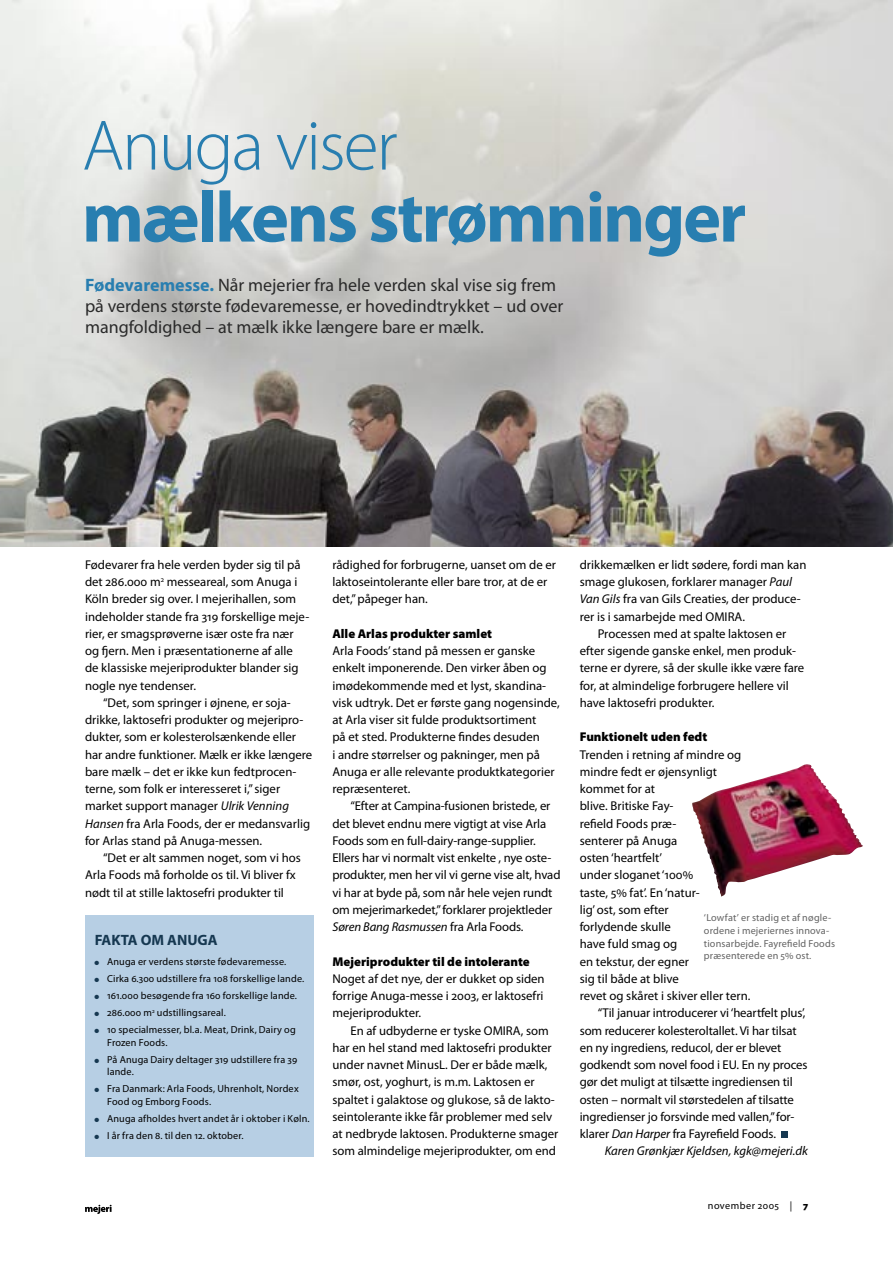
<style>
.page{position:relative;width:893px;height:1263px;background:#fff}
.page>*{position:absolute;margin:0;border:0;box-sizing:border-box;transform-origin:0 0}
.Rubrik_60_bold{font:700 72px/72px "Myriad Pro";letter-spacing:-.03em;color:#287eb0}
.Underrubrik_BRØD{font:18px/21px "Myriad Pro";color:#2a2a2a}
.Artikel_BRØD{font:700 15px "Myriad Pro";color:#163851}
.Artikel_BRØD_m_indryk{font:12.75px/17.2px "Myriad Pro";color:#000}
.Artikel_BRØD-2{font:12.75px/17.2px "Myriad Pro";color:#000;text-align:justify}
.Mellemrubrik{font:900 12.75px "Myriad Pro";color:#000}
.Forfatter{font:italic 12.75px "Myriad Pro";color:#000}
.Artikel_BRØD-3{font:10.2px/12.8px "Myriad Pro";letter-spacing:.015em;color:#000}
.Billed_txt{font:10.2px/12.8px "Myriad Pro";letter-spacing:.015em;color:#636363}
.Artikel_BRØD-4{font:10.2px "Myriad Pro";letter-spacing:.045em;color:#000}
.s1{font-weight:300}
.s2{font-weight:700;color:#287eb0}
.s3{font-style:italic}
.s4{color:#163851}
.s5{font-weight:900}
</style>
<div class="page">
<img style="left:0;top:0;width:893px;height:546px">
<svg style="left:781px;top:1132px;width:6px;height:6px"></svg>
<div style="left:85px;top:915px;width:228px;height:242px;background:#b7cfe4"></div>
<img style="left:692px;top:768px;width:171px;height:129px">
<svg style="left:85px;top:1205px;width:27px;height:9px"></svg>
<p class="Rubrik_60_bold" style="left:82px;top:110px;width:666px"><span class="s1">Anuga viser<br></span>mælkens strømninger</p>
<p class="Underrubrik_BRØD" style="left:85px;top:275px;width:472px"><span class="s2">Fødevaremesse.</span> Når mejerier fra hele verden skal vise sig frem</p>
<p class="Underrubrik_BRØD" style="left:85px;top:296px;width:480px">på verdens største fødevaremesse, er hovedindtrykket – ud over mangfoldighed – at mælk ikke længere bare er mælk.</p>
<p class="Artikel_BRØD_m_indryk" style="left:85px;top:556px;width:226px">Fødevarer fra hele verden byder sig til på det 286.000 m<sup>2</sup> messeareal, som Anuga i Köln breder sig over. I mejerihallen, som indeholder stande fra 319 forskellige meje&shy;rier, er smagsprøverne især oste fra nær og fjern. Men i præsentationerne af alle de klassiske mejeriprodukter blander sig nogle nye tendenser.</p>
<p class="Artikel_BRØD_m_indryk" style="left:85px;top:694px;width:229px;text-indent:18px">“Det, som springer i øjnene, er soja&shy;drikke, laktosefri produkter og mejeripro&shy;dukter, som er kolesterolsænkende eller har andre funktioner. Mælk er ikke længere bare mælk – det er ikke kun fedtprocen&shy;terne, som folk er interesseret i,” siger market support manager <span class="s3">Ulrik Venning Hansen</span> fra Arla Foods, der er medansvarlig for Arlas stand på Anuga-messen.</p>
<p class="Artikel_BRØD_m_indryk" style="left:85px;top:849px;width:217px;text-indent:18px">“Det er alt sammen noget, som vi hos<br>Arla Foods må forholde os til. Vi bliver fx nødt til at stille laktosefri produkter til</p>
<p class="Artikel_BRØD" style="left:95px;top:931px;width:125px">FAKTA OM ANUGA</p>
<p class="Artikel_BRØD-3" style="left:94px;top:955px;width:193px"><span class="s4">●</span> Anuga er verdens største fødevaremesse.</p>
<p class="Artikel_BRØD-3" style="left:94px;top:972px;width:211px"><span class="s4">●</span> Cirka 6.300 udstillere fra 108 forskellige lande.</p>
<p class="Artikel_BRØD-3" style="left:94px;top:989px;width:204px"><span class="s4">●</span> 161.000 besøgende fra 160 forskellige lande.</p>
<p class="Artikel_BRØD-3" style="left:94px;top:1006px;width:133px"><span class="s4">●</span> 286.000 m<sup>2</sup> udstillingsareal.</p>
<p class="Artikel_BRØD-3" style="left:107px;top:1023px;width:190px;text-indent:-13px"><span class="s4">●</span> 10 specialmesser, bl.a. Meat, Drink, Dairy og<br>Frozen Foods.</p>
<p class="Artikel_BRØD-3" style="left:107px;top:1053px;width:192px;text-indent:-13px"><span class="s4">●</span> På Anuga Dairy deltager 319 udstillere fra 39 lande.</p>
<p class="Artikel_BRØD-3" style="left:107px;top:1083px;width:193px;text-indent:-13px"><span class="s4">●</span> Fra Danmark: Arla Foods, Uhrenholt, Nordex<br>Food og Emborg Foods.</p>
<p class="Artikel_BRØD-3" style="left:94px;top:1112px;width:217px"><span class="s4">●</span> Anuga afholdes hvert andet år i oktober i Køln.</p>
<p class="Artikel_BRØD-3" style="left:94px;top:1129px;width:151px"><span class="s4">●</span> I år fra den 8. til den 12. oktober.</p>
<p class="Artikel_BRØD_m_indryk" style="left:332px;top:556px;width:225px">rådighed for forbrugerne, uanset om de er laktoseintolerante eller bare tror, at de er det,” påpeger han.</p>
<p class="Mellemrubrik" style="left:332px;top:626px;width:161px">Alle Arlas produkter samlet</p>
<p class="Artikel_BRØD_m_indryk" style="left:332px;top:642px;width:229px">Arla Foods’ stand på messen er ganske enkelt imponerende. Den virker åben og imødekommende med et lyst, skandina&shy;visk udtryk. Det er første gang nogensinde, at Arla viser sit fulde produktsortiment<br>på et sted. Produkterne findes desuden<br>i andre størrelser og pakninger, men på Anuga er alle relevante produktkategorier repræsenteret.</p>
<p class="Artikel_BRØD_m_indryk" style="left:332px;top:798px;width:230px;text-indent:18px">“Efter at Campina-fusionen bristede, er det blevet endnu mere vigtigt at vise Arla Foods som en full-dairy-range-supplier.<br>Ellers har vi normalt vist enkelte , nye oste&shy;produkter, men her vil vi gerne vise alt, hvad vi har at byde på, som når hele vejen rundt om mejerimarkedet,” forklarer projektleder <span class="s3">Søren Bang Rasmussen</span> fra Arla Foods.</p>
<p class="Mellemrubrik" style="left:332px;top:954px;width:199px">Mejeriprodukter til de intolerante</p>
<p class="Artikel_BRØD-2" style="left:332px;top:970px;width:214px">Noget af det nye, der er dukket op siden forrige Anuga-messe i 2003, er laktosefri mejeriprodukter.</p>
<p class="Artikel_BRØD_m_indryk" style="left:332px;top:1022px;width:227px;text-indent:18px">En af udbyderne er tyske OMIRA, som har en hel stand med laktosefri produkter under navnet MinusL. Der er både mælk, smør, ost, yoghurt, is m.m. Laktosen er spaltet i galaktose og glukose, så de lakto&shy;seintolerante ikke får problemer med selv at nedbryde laktosen. Produkterne smager som almindelige mejeriprodukter, om end</p>
<p class="Artikel_BRØD_m_indryk" style="left:580px;top:556px;width:228px">drikkemælken er lidt sødere, fordi man kan smage glukosen, forklarer manager <span class="s3">Paul Van Gils</span> fra van Gils Creaties, der produce&shy;rer is i samarbejde med OMIRA.</p>
<p class="Artikel_BRØD_m_indryk" style="left:580px;top:625px;width:226px;text-indent:18px">Processen med at spalte laktosen er efter sigende ganske enkel, men produk&shy;terne er dyrere, så der skulle ikke være fare for, at almindelige forbrugere hellere vil have laktosefri produkter.</p>
<p class="Mellemrubrik" style="left:580px;top:730px;width:129px">Funktionelt uden fedt</p>
<p class="Artikel_BRØD-2" style="left:580px;top:746px;width:172px;text-align:left">Trenden i retning af mindre og mindre fedt er øjensynligt kommet for at<br>blive. Britiske Fay-<br>refield Foods præ-<br>senterer på Anuga<br>osten ‘heartfelt’<br>under sloganet ‘100%<br>taste, 5% fat’. En ‘natur-<br>lig’ ost, som efter<br>forlydende skulle<br>have fuld smag og<br>en tekstur, der egner<br>sig til både at blive<br>revet og skåret i skiver eller tern.</p>
<p class="Artikel_BRØD_m_indryk" style="left:580px;top:1005px;width:229px;text-indent:18px">“Til januar introducerer vi ‘heartfelt plus’, som reducerer kolesteroltallet. Vi har tilsat en ny ingrediens, reducol, der er blevet godkendt som novel food i EU. En ny proces gør det muligt at tilsætte ingrediensen til osten – normalt vil størstedelen af tilsatte ingredienser jo forsvinde med vallen,” for&shy;klarer <span class="s3">Dan Harper</span> fra Fayrefield Foods.</p>
<p class="Forfatter" style="left:605px;top:1144px;width:205px">Karen Grønkjær Kjeldsen, kgk@mejeri.dk</p>
<p class="Billed_txt" style="left:704px;top:911px;width:133px">‘Lowfat’ er stadig et af nøgle&shy;ordene i mejeriernes innova&shy;tionsarbejde. Fayrefield Foods præsenterede en 5% ost.</p>
<p class="Artikel_BRØD-4" style="left:708px;top:1199px;width:102px">november 2005 | <span class="s5">7</span></p>
</div>
